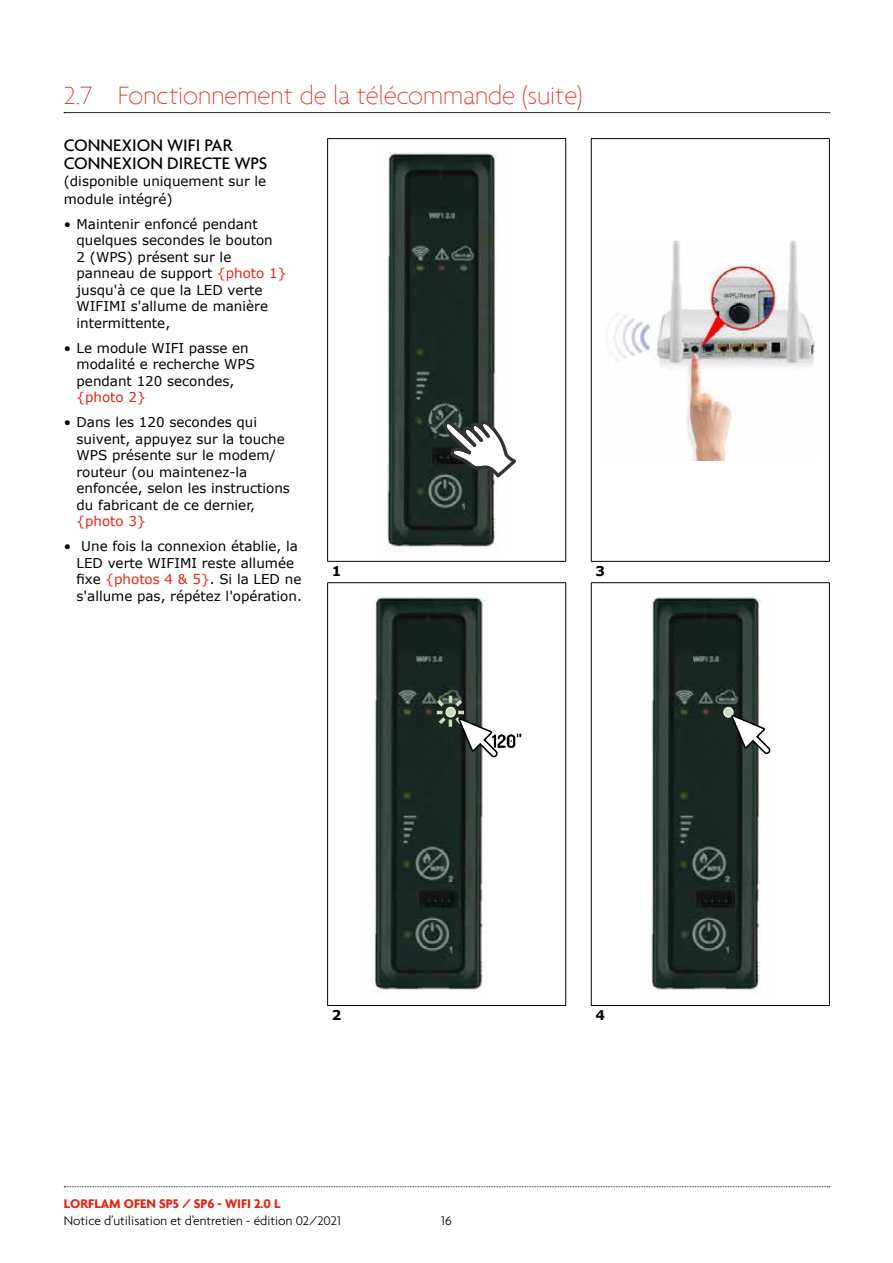
<style>
.page{position:relative;width:893px;height:1263px;background:#fff}
.page>*{position:absolute;margin:0;border:0;box-sizing:border-box;transform-origin:0 0}
.t1{font:100 27px "Agenda";color:#e42313}
.t2{font:500 18px/18px "Agenda";color:#000}
.t3{font:13.5px/16.5px "Verdana";color:#000}
.t4{font:300 13.5px "Agenda";color:#000}
.t5{font:700 13.5px "Agenda";color:#e42313}
.t6{font:13.5px "Verdana";color:#e42313}
.t7{font:700 13.5px "Verdana";color:#000}
.s1{color:#e42313}
</style>
<div class="page">
<hr style="left:327px;top:138px;width:239px;height:1px;background:#000">
<hr style="left:327px;top:139px;width:1px;height:422px;background:#000">
<hr style="left:565px;top:139px;width:1px;height:422px;background:#000">
<hr style="left:591px;top:138px;width:239px;height:1px;background:#000">
<hr style="left:591px;top:139px;width:1px;height:422px;background:#000">
<hr style="left:829px;top:139px;width:1px;height:422px;background:#000">
<hr style="left:327px;top:561px;width:239px;height:1px;background:#000">
<hr style="left:591px;top:561px;width:239px;height:1px;background:#000">
<hr style="left:327px;top:582px;width:239px;height:1px;background:#000">
<hr style="left:327px;top:583px;width:1px;height:422px;background:#000">
<hr style="left:565px;top:583px;width:1px;height:422px;background:#000">
<hr style="left:591px;top:582px;width:239px;height:1px;background:#000">
<hr style="left:591px;top:583px;width:1px;height:422px;background:#000">
<hr style="left:829px;top:583px;width:1px;height:422px;background:#000">
<hr style="left:327px;top:1005px;width:239px;height:1px;background:#000">
<hr style="left:591px;top:1005px;width:239px;height:1px;background:#000">
<img style="left:386px;top:153px;width:113px;height:396px">
<svg style="left:427px;top:405px;width:89px;height:72px"></svg>
<img style="left:612px;top:240px;width:203px;height:220px">
<img style="left:373px;top:597px;width:113px;height:393px">
<img style="left:499px;top:733px;width:23px;height:15px">
<svg style="left:433px;top:696px;width:66px;height:63px"></svg>
<img style="left:650px;top:597px;width:112px;height:393px">
<div style="left:724px;top:708px;width:9px;height:9px;background:#c5e0b4;border-radius:50%"></div>
<div style="left:723px;top:707px;width:11px;height:11px;border:2px solid #e2f0d9;border-radius:50%"></div>
<svg style="left:730px;top:713px;width:41px;height:43px"></svg>
<svg style="left:64px;top:112px;width:766px;height:1px"></svg>
<svg style="left:64px;top:1186px;width:766px;height:1px"></svg>
<h1 class="t1" style="left:64px;top:80px;width:520px">2.7 Fonctionnement de la télécommande (suite)</h1>
<h2 class="t2" style="left:64px;top:136px;width:205px">CONNEXION WIFI PAR<br>CONNEXION DIRECTE WPS</h2>
<p class="t3" style="left:64px;top:172px;width:204px;line-height:18px">(disponible uniquement sur le module intégré)</p>
<p class="t3" style="left:77px;top:215px;width:211px;text-indent:-13px">• Maintenir enfoncé pendant quelques secondes le bouton<br>2 (WPS) présent sur le panneau de support <span class="s1">{photo 1} </span>jusqu'à ce que la LED verte<br>WIFIMI s'allume de manière intermittente,</p>
<p class="t3" style="left:77px;top:339px;width:180px;text-indent:-13px">• Le module WIFI passe en modalité e recherche WPS pendant 120 secondes,</p>
<p class="t6" style="left:77px;top:388px;width:71px">{photo 2}</p>
<p class="t3" style="left:77px;top:414px;width:215px;text-indent:-13px">• Dans les 120 secondes qui suivent, appuyez sur la touche<br>WPS présente sur le modem/ routeur (ou maintenez-la enfoncée, selon les instructions du fabricant de ce dernier,</p>
<p class="t6" style="left:77px;top:512px;width:71px">{photo 3}</p>
<p class="t3" style="left:77px;top:538px;width:227px;text-indent:-13px">• Une fois la connexion établie, la<br>LED verte WIFIMI reste allumée fixe <span class="s1">{photos 4 &amp; 5}</span>. Si la LED ne s'allume pas, répétez l'opération.</p>
<p class="t7" style="left:332px;top:561px;width:11px">1</p>
<p class="t7" style="left:595px;top:561px;width:11px">3</p>
<p class="t7" style="left:332px;top:1005px;width:11px">2</p>
<p class="t7" style="left:595px;top:1005px;width:11px">4</p>
<p class="t5" style="left:64px;top:1196px;width:218px">LORFLAM OFEN SP5 / SP6 - WIFI 2.0 L</p>
<p class="t4" style="left:64px;top:1212px;width:279px">Notice d’utilisation et d'entretien - édition 02/2021</p>
<p class="t4" style="left:441px;top:1212px;width:12px">16</p>
</div>
